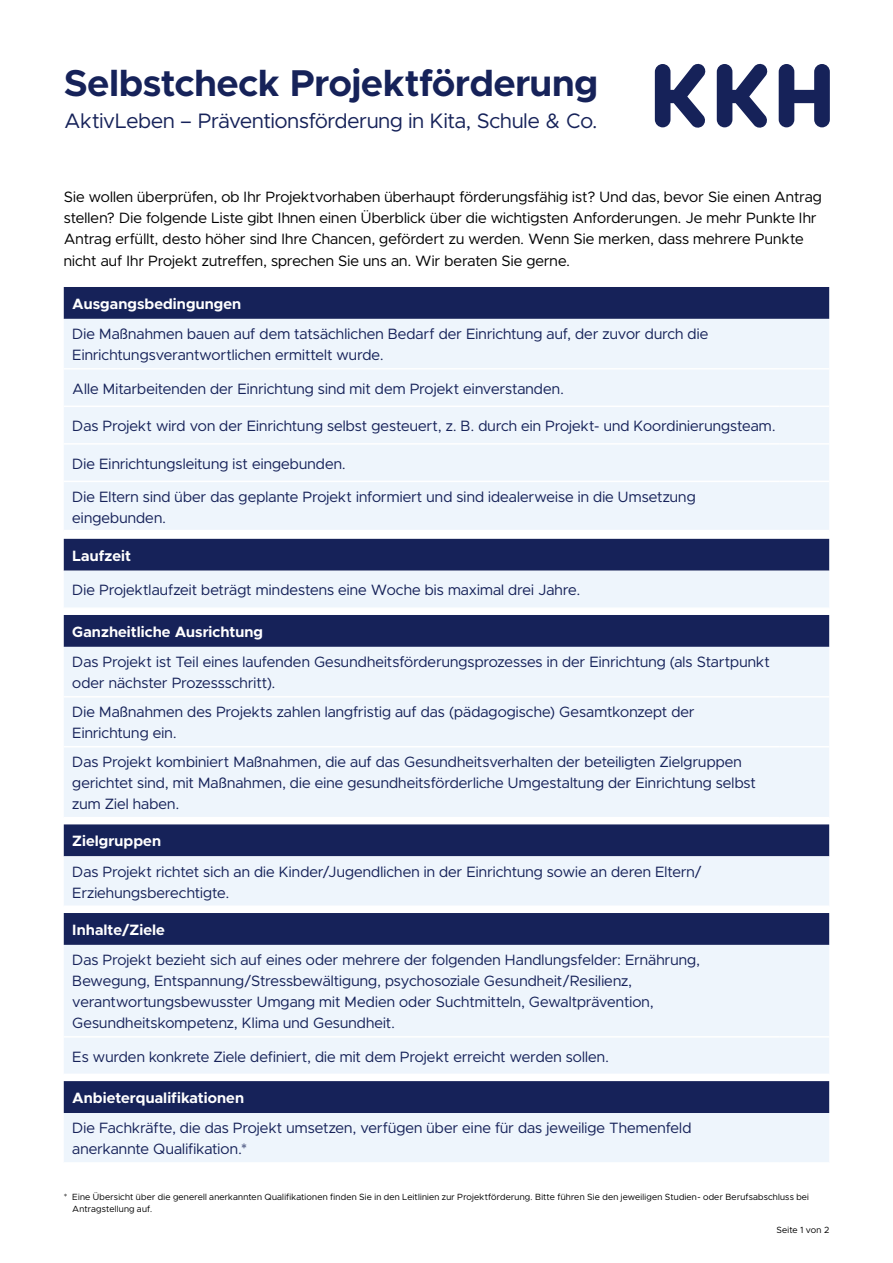
<style>
.page{position:relative;width:893px;height:1263px;background:#fff}
.page>*{position:absolute;margin:0;border:0;box-sizing:border-box;transform-origin:0 0}
.t1{font:700 37.5px "Metropolis";letter-spacing:-.01em;color:#162259}
.t2{font:21px "Metropolis";letter-spacing:-.005em;color:#162259}
.t3{font:15px/21px "Metropolis";letter-spacing:.01em;color:#162259}
.t4{font:15px/21.3px "Metropolis";letter-spacing:.01em;color:#000}
.t5{font:700 15px "Metropolis";letter-spacing:.005em;color:#fff}
.t6{font:9px/12px "Metropolis";letter-spacing:.03em;color:#000}
</style>
<div class="page">
<div style="left:64px;top:287px;width:765px;height:32px;background:#162259"></div>
<div style="left:64px;top:319px;width:765px;height:211px;background:#eef5fc"></div>
<hr style="left:64px;top:368px;width:716px;height:2px;background:#fff">
<hr style="left:780px;top:368px;width:49px;height:2px;background:#fff">
<hr style="left:64px;top:406px;width:716px;height:1px;background:#fff">
<hr style="left:780px;top:406px;width:49px;height:1px;background:#fff">
<hr style="left:64px;top:443px;width:716px;height:2px;background:#fff">
<hr style="left:780px;top:443px;width:49px;height:2px;background:#fff">
<hr style="left:64px;top:481px;width:716px;height:1px;background:#fff">
<hr style="left:780px;top:481px;width:49px;height:1px;background:#fff">
<svg style="left:64px;top:539px;width:765px;height:68px;background:#8993b0"></svg>
<div style="left:64px;top:615px;width:765px;height:32px;background:#162259"></div>
<div style="left:64px;top:647px;width:765px;height:170px;background:#eef5fc"></div>
<hr style="left:64px;top:696px;width:716px;height:1px;background:#fff">
<hr style="left:780px;top:696px;width:49px;height:1px;background:#fff">
<hr style="left:64px;top:746px;width:716px;height:1px;background:#fff">
<hr style="left:780px;top:746px;width:49px;height:1px;background:#fff">
<svg style="left:64px;top:824px;width:765px;height:81px;background:#99a2bc"></svg>
<div style="left:64px;top:913px;width:765px;height:32px;background:#162259"></div>
<div style="left:64px;top:945px;width:765px;height:128px;background:#eef5fc"></div>
<hr style="left:64px;top:1036px;width:716px;height:1px;background:#fff">
<hr style="left:780px;top:1036px;width:49px;height:1px;background:#fff">
<svg style="left:64px;top:1081px;width:765px;height:81px;background:#98a1bb"></svg>
<svg style="left:655px;top:63px;width:51px;height:65px"></svg>
<svg style="left:779px;top:64px;width:51px;height:63px"></svg>
<svg style="left:717px;top:63px;width:51px;height:65px"></svg>
<h1 class="t1" style="left:64px;top:59px;width:536px">Selbstcheck Projektförderung</h1>
<h2 class="t2" style="left:64px;top:107px;width:535px">AktivLeben – Präventionsförderung in Kita, Schule &amp; Co.</h2>
<p class="t4" style="left:64px;top:186px;width:759px">Sie wollen überprüfen, ob Ihr Projektvorhaben überhaupt förderungsfähig ist? Und das, bevor Sie einen Antrag stellen? Die folgende Liste gibt Ihnen einen Überblick über die wichtigsten Anforderungen. Je mehr Punkte Ihr Antrag erfüllt, desto höher sind Ihre Chancen, gefördert zu werden. Wenn Sie merken, dass mehrere Punkte nicht auf Ihr Projekt zutreffen, sprechen Sie uns an. Wir beraten Sie gerne.</p>
<p class="t5" style="left:72px;top:294px;width:170px">Ausgangsbedingungen</p>
<p class="t3" style="left:72px;top:324px;width:637px">Die Maßnahmen bauen auf dem tatsächlichen Bedarf der Einrichtung auf, der zuvor durch die<br>Einrichtungsverantwortlichen ermittelt wurde.</p>
<p class="t3" style="left:72px;top:378px;width:493px">Alle Mitarbeitenden der Einrichtung sind mit dem Projekt einverstanden.</p>
<p class="t3" style="left:72px;top:415px;width:705px">Das Projekt wird von der Einrichtung selbst gesteuert, z. B. durch ein Projekt- und Koordinierungsteam.</p>
<p class="t3" style="left:72px;top:453px;width:275px">Die Einrichtungsleitung ist eingebunden.</p>
<p class="t3" style="left:72px;top:486px;width:625px">Die Eltern sind über das geplante Projekt informiert und sind idealerweise in die Umsetzung eingebunden.</p>
<p class="t5" style="left:72px;top:546px;width:60px">Laufzeit</p>
<p class="t3" style="left:72px;top:580px;width:509px">Die Projektlaufzeit beträgt mindestens eine Woche bis maximal drei Jahre.</p>
<p class="t5" style="left:72px;top:622px;width:192px">Ganzheitliche Ausrichtung</p>
<p class="t3" style="left:72px;top:652px;width:699px">Das Projekt ist Teil eines laufenden Gesundheitsförderungsprozesses in der Einrichtung (als Startpunkt oder nächster Prozessschritt).</p>
<p class="t3" style="left:72px;top:701px;width:624px">Die Maßnahmen des Projekts zahlen langfristig auf das (pädagogische) Gesamtkonzept der<br>Einrichtung ein.</p>
<p class="t3" style="left:72px;top:751px;width:685px">Das Projekt kombiniert Maßnahmen, die auf das Gesundheitsverhalten der beteiligten Zielgruppen gerichtet sind, mit Maßnahmen, die eine gesundheitsförderliche Umgestaltung der Einrichtung selbst zum Ziel haben.</p>
<p class="t5" style="left:72px;top:832px;width:90px">Zielgruppen</p>
<p class="t3" style="left:72px;top:861px;width:631px">Das Projekt richtet sich an die Kinder/Jugendlichen in der Einrichtung sowie an deren Eltern/<br>Erziehungsberechtigte.</p>
<p class="t5" style="left:72px;top:920px;width:94px">Inhalte/Ziele</p>
<p class="t3" style="left:72px;top:950px;width:629px">Das Projekt bezieht sich auf eines oder mehrere der folgenden Handlungsfelder: Ernährung, Bewegung, Entspannung/Stressbewältigung, psychosoziale Gesundheit/Resilienz, verantwortungsbewusster Umgang mit Medien oder Suchtmitteln, Gewaltprävention, Gesundheitskompetenz, Klima und Gesundheit.</p>
<p class="t3" style="left:72px;top:1046px;width:538px">Es wurden konkrete Ziele definiert, die mit dem Projekt erreicht werden sollen.</p>
<p class="t5" style="left:72px;top:1088px;width:173px">Anbieterqualifikationen</p>
<p class="t3" style="left:72px;top:1118px;width:620px">Die Fachkräfte, die das Projekt umsetzen, verfügen über eine für das jeweilige Themenfeld anerkannte Qualifikation.*</p>
<p class="t6" style="left:72px;top:1190px;width:738px;text-indent:-9px">* Eine Übersicht über die generell anerkannten Qualifikationen finden Sie in den Leitlinien zur Projektförderung. Bitte führen Sie den jeweiligen Studien- oder Berufsabschluss bei<br>Antragstellung auf.</p>
<p class="t6" style="left:776px;top:1224px;width:54px">Seite 1 von 2</p>
</div>
